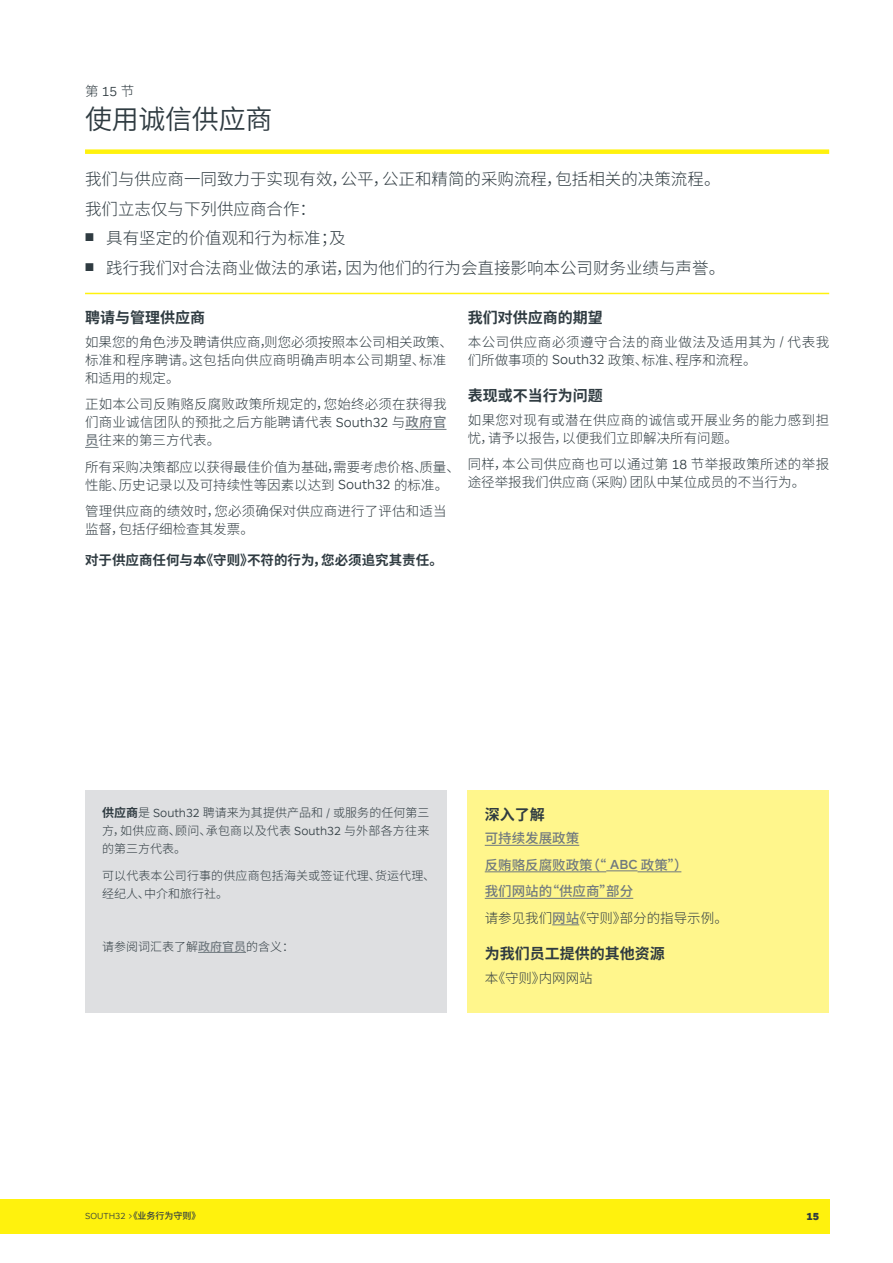
<style>
.page{position:relative;width:893px;height:1263px;background:#fff}
.page>*{position:absolute;margin:0;border:0;box-sizing:border-box;transform-origin:0 0}
.t1{font:27px "Source Han Sans CN";letter-spacing:-.01em;color:#2f3b41}
.t2{font:300 16.5px/29.5px "Source Han Sans CN";color:#2f3b41}
.t3{font:700 15px "Source Han Sans CN";color:#2f3b41}
.t4{font:300 13.5px/18px "Source Han Sans CN";letter-spacing:.01em;color:#2f3b41}
.t5{font:300 13.5px/18px "Source Han Sans CN";letter-spacing:.03em;color:#2f3b41}
.t6{font:500 13.5px/26.5px "Source Han Sans CN";color:#70797f}
.t7{font:300 13.5px/18px "Source Han Sans CN";letter-spacing:.04em;color:#2f3b41}
.t8{font:700 13.5px "Source Han Sans CN";color:#2f3b41}
.t9{font:300 12px/18px "Source Han Sans CN";letter-spacing:.01em;color:#2f3b41;text-align:justify}
.t10{font:900 10.5px "ARS Maquette Pro";color:#2f3b41}
.t11{font:300 9px "ARS Maquette Pro";color:#2f3b41}
.s1{font-family:"ARS Maquette Pro"}
.s2{font-weight:500;color:#70797f}
.s3{font-weight:700}
.s4{font-weight:300;color:#2f3b41}
.s5{font-family:"Source Han Sans CN";font-weight:500}
</style>
<div class="page">
<div style="left:85px;top:149px;width:744px;height:5px;background:#fff20d"></div>
<hr style="left:85px;top:293px;width:744px;height:1px;background:#fff20d">
<hr style="left:405px;top:429px;width:41px;height:1px;background:#70797f">
<svg style="left:85px;top:447px;width:14px;height:1px"></svg>
<div style="left:468px;top:790px;width:361px;height:223px;background:#fff68c"></div>
<hr style="left:485px;top:845px;width:94px;height:1px;background:#70797f">
<hr style="left:485px;top:871px;width:121px;height:1px;background:#70797f">
<hr style="left:606px;top:870px;width:31px;height:1px;background:#70797f">
<hr style="left:637px;top:871px;width:44px;height:1px;background:#70797f">
<hr style="left:485px;top:898px;width:148px;height:1px;background:#70797f">
<svg style="left:552px;top:924px;width:27px;height:1px"></svg>
<div style="left:85px;top:790px;width:361px;height:223px;background:#dedfe1"></div>
<hr style="left:198px;top:952px;width:48px;height:1px;background:#70797f">
<div style="left:0;top:1199px;width:829px;height:34px;background:#fff20d"></div>
<p class="t4" style="left:85px;top:83px;width:51px">第<span class="s1">15</span>节</p>
<h1 class="t1" style="left:85px;top:104px;width:189px">使用诚信供应商</h1>
<p class="t2" style="left:85px;top:165px;width:637px">我们与供应商一同致力于实现有效，公平，公正和精简的采购流程，包括相关的决策流程。我们立志仅与下列供应商合作：</p>
<p class="t2" style="left:85px;top:224px;width:262px"><sup>■</sup> 具有坚定的价值观和行为标准；及</p>
<p class="t2" style="left:85px;top:253px;width:642px"><sup>■</sup> 践行我们对合法商业做法的承诺，因为他们的行为会直接影响本公司财务业绩与声誉。</p>
<p class="t3" style="left:85px;top:309px;width:121px">聘请与管理供应商</p>
<p class="t4" style="left:85px;top:333px;width:370px">如果您的角色涉及聘请供应商，则您必须按照本公司相关政策、标准和程序聘请。这包括向供应商明确声明本公司期望、标准和适用的规定。</p>
<p class="t4" style="left:85px;top:396px;width:363px;text-align:justify">正如本公司反贿赂反腐败政策所规定的，您始终必须在获得我们商业诚信团队的预批之后方能聘请代表 <span class="s1">South32</span> 与<span class="s2">政府官员</span>往来的第三方代表。</p>
<p class="t4" style="left:85px;top:458px;width:376px">所有采购决策都应以获得最佳价值为基础，需要考虑价格、质量、性能、历史记录以及可持续性等因素以达到 <span class="s1">South32</span> 的标准。</p>
<p class="t4" style="left:85px;top:503px;width:363px">管理供应商的绩效时，您必须确保对供应商进行了评估和适当监督，包括仔细检查其发票。</p>
<p class="t8" style="left:85px;top:553px;width:359px">对于供应商任何与本《守则》不符的行为，您必须追究其责任。</p>
<p class="t3" style="left:468px;top:309px;width:136px">我们对供应商的期望</p>
<p class="t7" style="left:468px;top:333px;width:363px">本公司供应商必须遵守合法的商业做法及适用其为 <span class="s1">/</span> 代表我们所做事项的 <span class="s1">South32</span> 政策、标准、程序和流程。</p>
<p class="t3" style="left:468px;top:387px;width:136px">表现或不当行为问题</p>
<p class="t5" style="left:468px;top:411px;width:363px">如果您对现有或潜在供应商的诚信或开展业务的能力感到担忧，请予以报告，以便我们立即解决所有问题。</p>
<p class="t5" style="left:468px;top:456px;width:363px">同样，本公司供应商也可以通过第 <span class="s1">18</span> 节举报政策所述的举报途径举报我们供应商（采购）团队中某位成员的不当行为。</p>
<p class="t9" style="left:102px;top:804px;width:329px"><span class="s3">供应商</span>是 <span class="s1">South32</span> 聘请来为其提供产品和 <span class="s1">/</span> 或服务的任何第三方，如供应商、顾问、承包商以及代表 <span class="s1">South32</span> 与外部各方往来的第三方代表。</p>
<p class="t9" style="left:102px;top:866px;width:335px">可以代表本公司行事的供应商包括海关或签证代理、货运代理、经纪人、中介和旅行社。</p>
<p class="t9" style="left:102px;top:937px;width:193px">请参阅词汇表了解<span class="s2">政府官员</span>的含义：</p>
<p class="t3" style="left:485px;top:806px;width:61px">深入了解</p>
<p class="t6" style="left:485px;top:825px;width:245px">可持续发展政策<br>反贿赂反腐败政策（“ <span class="s1">ABC</span> 政策”）<br>我们网站的“供应商”部分<br><span class="s4">请参见我们</span>网站<span class="s4">《守则》部分的指导示例。</span></p>
<p class="t3" style="left:485px;top:945px;width:181px">为我们员工提供的其他资源</p>
<p class="t4" style="left:485px;top:969px;width:109px">本《守则》内网网站</p>
<p class="t11" style="left:85px;top:1210px;width:117px">SOUTH32 &gt;<span class="s5">《业务行为守则》</span></p>
<p class="t10" style="left:806px;top:1209px;width:14px">15</p>
</div>
